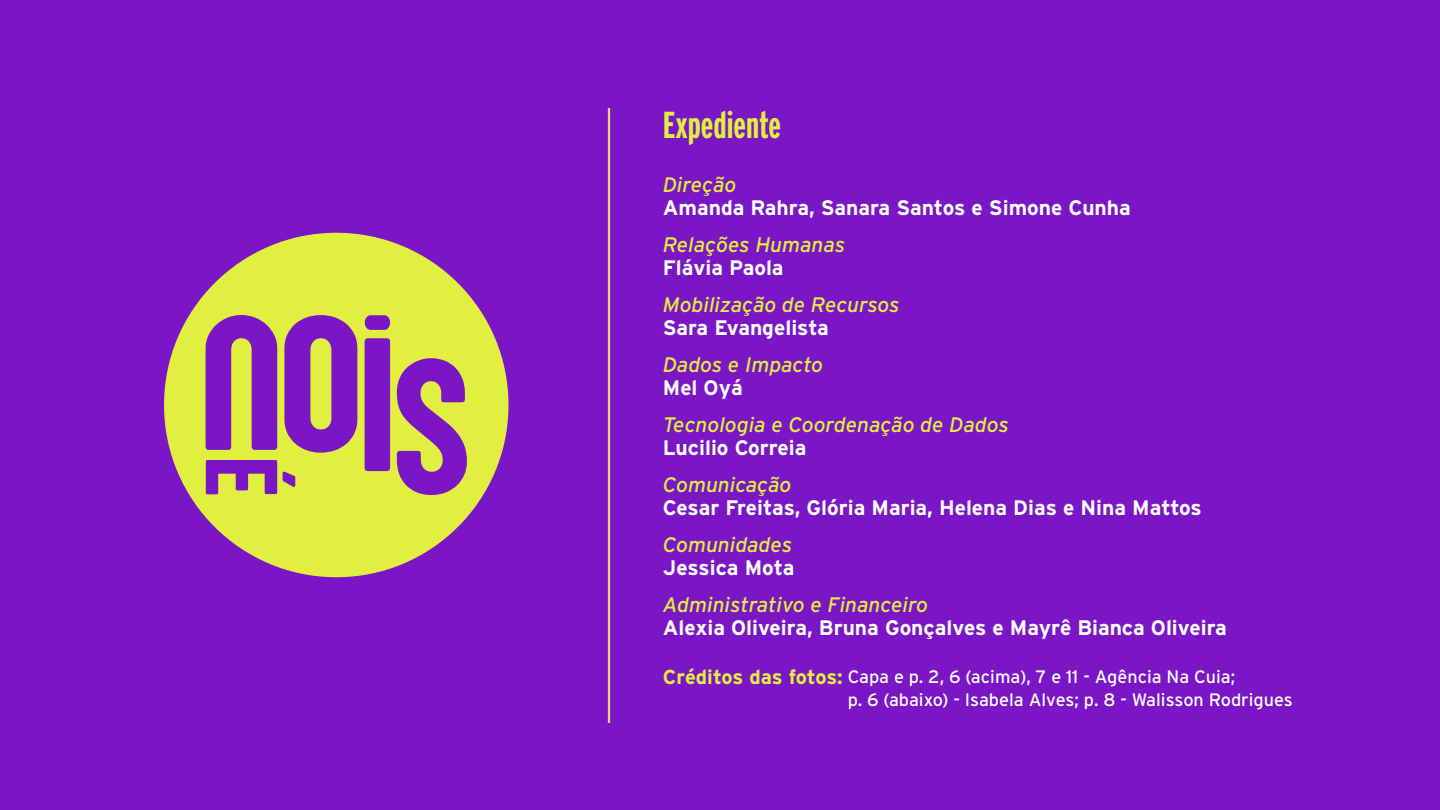
<style>
.page{position:relative;width:1440px;height:810px;background:#7a16c6}
.page>*{position:absolute;margin:0;border:0;box-sizing:border-box;transform-origin:0 0}
.t1{font:700 37.5px "Interstate Compressed";color:#e1ef40}
.t2{font:700 21px "Interstate";color:#fff}
.t3{font:italic 21px "Interstate";color:#e1ef40}
.t4{font:700 20.25px "Interstate";color:#e1ef40}
.t5{font:18px/22.5px "Interstate";color:#fff}
</style>
<div class="page">
<svg style="left:164px;top:233px;width:344px;height:344px;fill:#e1ef40"></svg>
<svg style="left:310px;top:338px;width:21px;height:91px;background:#dae048"></svg>
<hr style="left:608px;top:108px;width:2px;height:615px;background:#efcf78">
<h1 class="t1" style="left:663px;top:104px;width:120px">Expediente</h1>
<p class="t3" style="left:663px;top:173px;width:75px">Direção</p>
<p class="t2" style="left:663px;top:196px;width:470px">Amanda Rahra, Sanara Santos e Simone Cunha</p>
<p class="t3" style="left:663px;top:233px;width:184px">Relações Humanas</p>
<p class="t2" style="left:663px;top:256px;width:122px">Flávia Paola</p>
<p class="t3" style="left:663px;top:293px;width:238px">Mobilização de Recursos</p>
<p class="t2" style="left:663px;top:316px;width:168px">Sara Evangelista</p>
<p class="t3" style="left:663px;top:353px;width:162px">Dados e Impacto</p>
<p class="t2" style="left:663px;top:376px;width:82px">Mel Oyá</p>
<p class="t3" style="left:663px;top:413px;width:347px">Tecnologia e Coordenação de Dados</p>
<p class="t2" style="left:663px;top:436px;width:145px">Lucilio Correia</p>
<p class="t3" style="left:663px;top:473px;width:130px">Comunicação</p>
<p class="t2" style="left:663px;top:496px;width:541px">Cesar Freitas, Glória Maria, Helena Dias e Nina Mattos</p>
<p class="t3" style="left:663px;top:533px;width:131px">Comunidades</p>
<p class="t2" style="left:663px;top:556px;width:133px">Jessica Mota</p>
<p class="t3" style="left:663px;top:593px;width:267px">Administrativo e Financeiro</p>
<p class="t2" style="left:663px;top:616px;width:566px">Alexia Oliveira, Bruna Gonçalves e Mayrê Bianca Oliveira</p>
<p class="t5" style="left:848px;top:665px;width:447px">Capa e p. 2, 6 (acima), 7 e 11 - Agência Na Cuia;<br>p. 6 (abaixo) - Isabela Alves; p. 8 - Walisson Rodrigues</p>
<p class="t4" style="left:663px;top:666px;width:182px">Créditos das fotos:</p>
</div>
